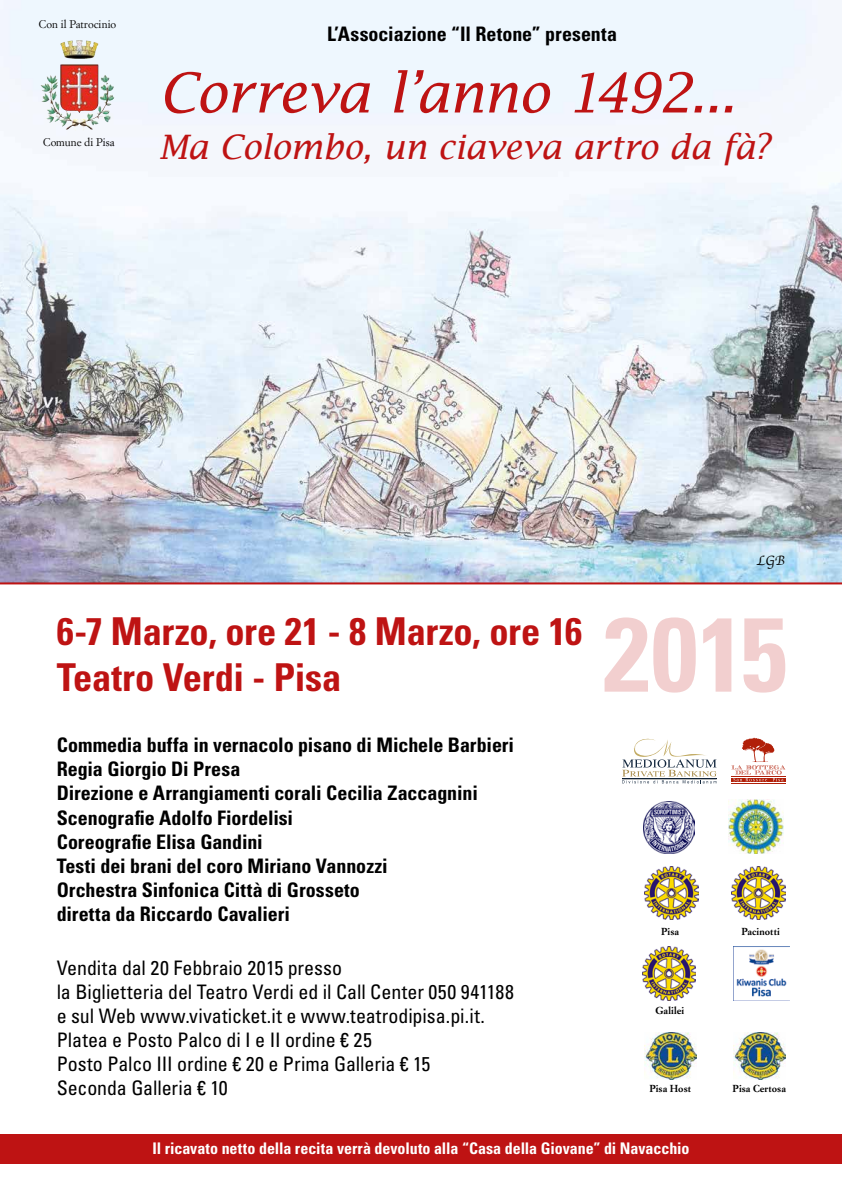
<style>
.page{position:relative;width:842px;height:1191px;background:#fff}
.page>*{position:absolute;margin:0;border:0;box-sizing:border-box;transform-origin:0 0}
.t1{font:italic 54.9px "Lucida Fax";letter-spacing:-.035em;color:#be1313}
.t2{font:700 condensed 38.4px/46.1px "Univers LT Std";letter-spacing:-.005em;color:#be1313}
.t3{font:italic 33.8px "Lucida Fax";letter-spacing:-.02em;color:#be1313}
.t4{font:700 condensed 20px/24px "Univers LT Std";letter-spacing:-.005em;color:#000}
.t5{font:condensed 20px/24px "Univers LT Std";letter-spacing:-.005em;color:#000}
.t6{font:700 condensed 16px "Univers LT Std";color:#fff}
.t7{font:14px "Apple Chancery";color:#000}
.t8{font:11px "Simoncini Garamond Std";color:#000}
.t9{font:700 10px "Simoncini Garamond Std";letter-spacing:.005em;color:#000}
</style>
<div class="page">
<img style="left:0;top:0;width:842px;height:582px">
<svg style="left:604px;top:617px;width:181px;height:75px"></svg>
<hr style="left:0;top:582px;width:842px;height:2px;background:#be1313">
<div style="left:0;top:1134px;width:842px;height:29px;background:#be1313"></div>
<img style="left:60px;top:40px;width:38px;height:70px">
<svg style="left:622px;top:738px;width:95px;height:45px"></svg>
<svg style="left:731px;top:781px;width:54px;height:1px"></svg>
<svg style="left:731px;top:737px;width:54px;height:44px"></svg>
<img style="left:728px;top:799px;width:56px;height:54px">
<img style="left:644px;top:1032px;width:52px;height:47px">
<img style="left:733px;top:1032px;width:52px;height:47px">
<img style="left:733px;top:946px;width:56px;height:54px">
<img style="left:644px;top:866px;width:54px;height:54px">
<img style="left:732px;top:866px;width:53px;height:54px">
<img style="left:642px;top:946px;width:54px;height:54px">
<img style="left:643px;top:802px;width:51px;height:51px">
<p class="t8" style="left:39px;top:18px;width:79px">Con il Patrocinio</p>
<p class="t8" style="left:43px;top:136px;width:73px">Comune di Pisa</p>
<p class="t4" style="left:327px;top:22px;width:291px">L’Associazione “Il Retone” presenta</p>
<h1 class="t1" style="left:159px;top:62px;width:579px">Correva l’anno 1492...</h1>
<h3 class="t3" style="left:159px;top:128px;width:613px">Ma Colombo, un ciaveva artro da fà?</h3>
<p class="t7" style="left:757px;top:549px;width:30px">LGB</p>
<h2 class="t2" style="left:57px;top:608px;width:527px">6-7 Marzo, ore 21 - 8 Marzo, ore 16<br>Teatro Verdi - Pisa</h2>
<p class="t4" style="left:57px;top:733px;width:459px">Commedia buffa in vernacolo pisano di Michele Barbieri Regia Giorgio Di Presa<br>Direzione e Arrangiamenti corali Cecilia Zaccagnini Scenografie Adolfo Fiordelisi<br>Coreografie Elisa Gandini<br>Testi dei brani del coro Miriano Vannozzi<br>Orchestra Sinfonica Città di Grosseto<br>diretta da Riccardo Cavalieri</p>
<p class="t5" style="left:57px;top:955px;width:459px">Vendita dal 20 Febbraio 2015 presso<br>la Biglietteria del Teatro Verdi ed il Call Center 050 941188 e sul Web www.vivaticket.it e www.teatrodipisa.pi.it.<br>Platea e Posto Palco di I e II ordine € 25<br>Posto Palco III ordine € 20 e Prima Galleria € 15<br>Seconda Galleria € 10</p>
<p class="t9" style="left:661px;top:925px;width:19px">Pisa</p>
<p class="t9" style="left:741px;top:925px;width:40px">Pacinotti</p>
<p class="t9" style="left:655px;top:1004px;width:31px">Galilei</p>
<p class="t9" style="left:649px;top:1082px;width:43px">Pisa Host</p>
<p class="t9" style="left:733px;top:1082px;width:55px">Pisa Certosa</p>
<p class="t6" style="left:152px;top:1138px;width:539px">Il ricavato netto della recita verrà devoluto alla “Casa della Giovane” di Navacchio</p>
</div>
